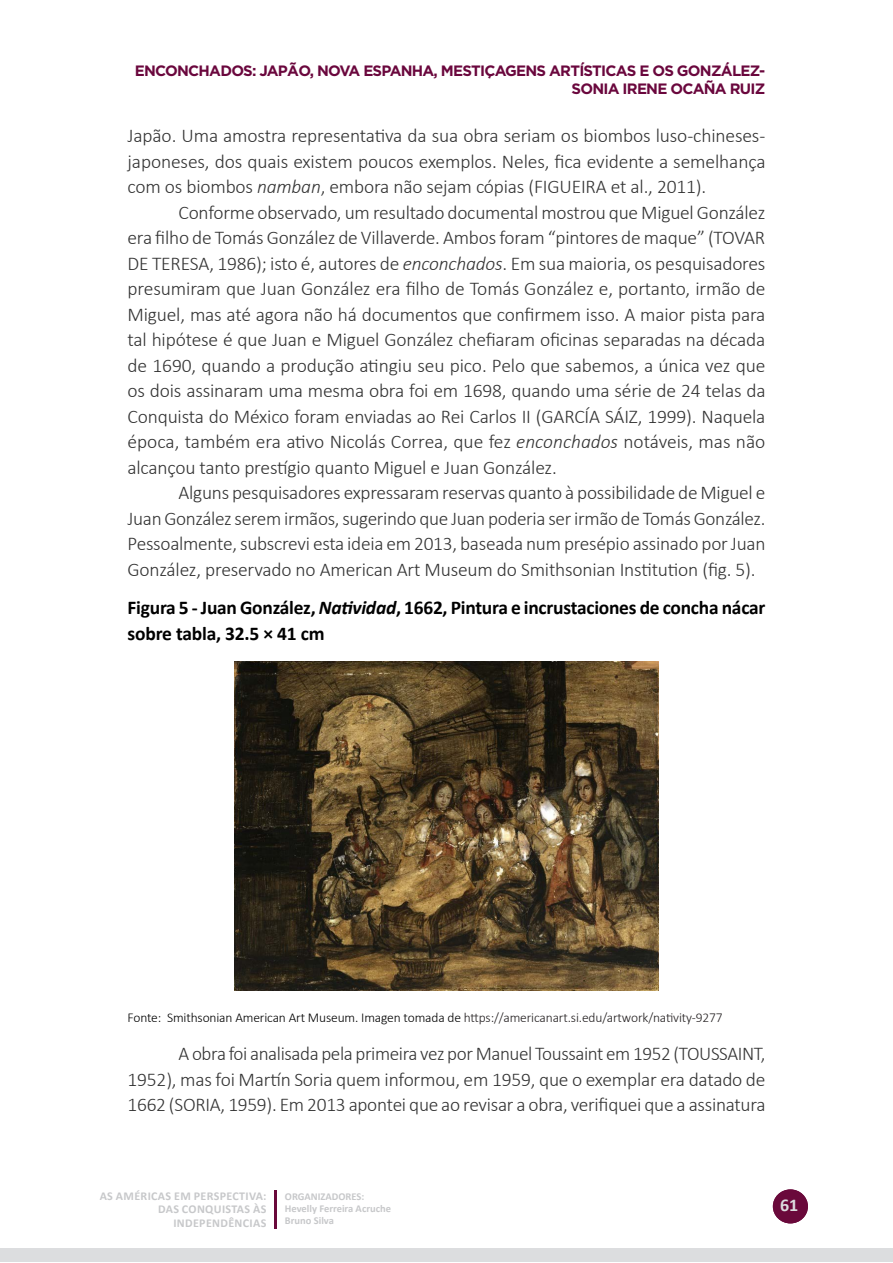
<style>
.page{position:relative;width:893px;height:1263px;background:#fff}
.page>*{position:absolute;margin:0;border:0;box-sizing:border-box;transform-origin:0 0}
.t1{font:300 19.5px/25.5px "Calibri";letter-spacing:-.01em;color:#333;text-align:justify}
.t2{font:700 19.5px/25.5px "Calibri";letter-spacing:-.01em;color:#000}
.t3{font:700 18px "Calibri";color:#dcdddf}
.t4{font:700 15px/18px "Gotham";letter-spacing:-.05em;color:#6a073d;text-align:right}
.t5{font:300 13.5px "Calibri";letter-spacing:-.01em;color:#000}
.t6{font:700 12px/13.5px "Calibri";letter-spacing:.03em;color:#c7c8ca;text-align:right}
.t7{font:700 10.5px/12px "Calibri";color:#c7c8ca}
.s1{font-style:italic}
.s2{color:#231f20}
</style>
<div class="page">
<hr style="left:274px;top:1190px;width:2px;height:38px;background:#6a093b">
<div style="left:773px;top:1189px;width:35px;height:34px;background:#6a093b;border-radius:50%"></div>
<div style="left:0;top:1248px;width:893px;height:14px;background:#dcdddf"></div>
<img style="left:235px;top:661px;width:423px;height:330px">
<p class="t4" style="left:135px;top:61px;width:632px">ENCONCHADOS: JAPÃO, NOVA ESPANHA, MESTIÇAGENS ARTÍSTICAS E OS GONZÁLEZ-<br>SONIA IRENE OCAÑA RUIZ</p>
<p class="t1" style="left:128px;top:123px;width:639px">Japão. Uma amostra representativa da sua obra seriam os biombos luso-chineses&shy;japoneses, dos quais existem poucos exemplos. Neles, fica evidente a semelhança com os biombos <span class="s1">namban</span>, embora não sejam cópias (FIGUEIRA et al., 2011).</p>
<p class="t1" style="left:128px;top:199px;width:639px;text-indent:51px">Conforme observado, um resultado documental mostrou que Miguel González era filho de Tomás González de Villaverde. Ambos foram “pintores de maque” (TOVAR DE TERESA, 1986); isto é, autores de <span class="s1">enconchados</span>. Em sua maioria, os pesquisadores presumiram que Juan González era filho de Tomás González e, portanto, irmão de Miguel, mas até agora não há documentos que confirmem isso. A maior pista para tal hipótese é que Juan e Miguel González chefiaram oficinas separadas na década de 1690, quando a produção atingiu seu pico. Pelo que sabemos, a única vez que os dois assinaram uma mesma obra foi em 1698, quando uma série de 24 telas da Conquista do México foram enviadas ao Rei Carlos II (GARCÍA SÁIZ, 1999). Naquela época, também era ativo Nicolás Correa, que fez <span class="s1">enconchados</span> notáveis, mas não alcançou tanto prestígio quanto Miguel e Juan González.</p>
<p class="t1" style="left:128px;top:480px;width:639px;text-indent:51px">Alguns pesquisadores expressaram reservas quanto à possibilidade de Miguel e Juan González serem irmãos, sugerindo que Juan poderia ser irmão de Tomás González.<br>Pessoalmente, subscrevi esta ideia em 2013, baseada num presépio assinado por Juan González, preservado no American Art Museum do Smithsonian Institution (fig. 5).</p>
<p class="t2" style="left:128px;top:594px;width:639px">Figura 5 - Juan González, <span class="s1">Natividad</span>, 1662, Pintura e incrustaciones de concha nácar sobre tabla, 32.5 × 41 cm</p>
<p class="t5" style="left:128px;top:1009px;width:597px">Fonte: Smithsonian American Art Museum. Imagen tomada de <span class="s2">https://americanart.si.edu/artwork/nativity-9277</span></p>
<p class="t1" style="left:128px;top:1041px;width:639px;text-indent:51px">A obra foi analisada pela primeira vez por Manuel Toussaint em 1952 (TOUSSAINT, 1952), mas foi Martín Soria quem informou, em 1959, que o exemplar era datado de 1662 (SORIA, 1959). Em 2013 apontei que ao revisar a obra, verifiquei que a assinatura</p>
<p class="t6" style="left:100px;top:1189px;width:168px">AS AMÉRICAS EM PERSPECTIVA:<br>DAS CONQUISTAS ÀS<br>INDEPENDÊNCIAS</p>
<p class="t7" style="left:285px;top:1190px;width:108px">ORGANIZADORES:<br>Hevelly Ferreira Acruche<br>Bruno Silva</p>
<p class="t3" style="left:780px;top:1193px;width:20px">61</p>
</div>
